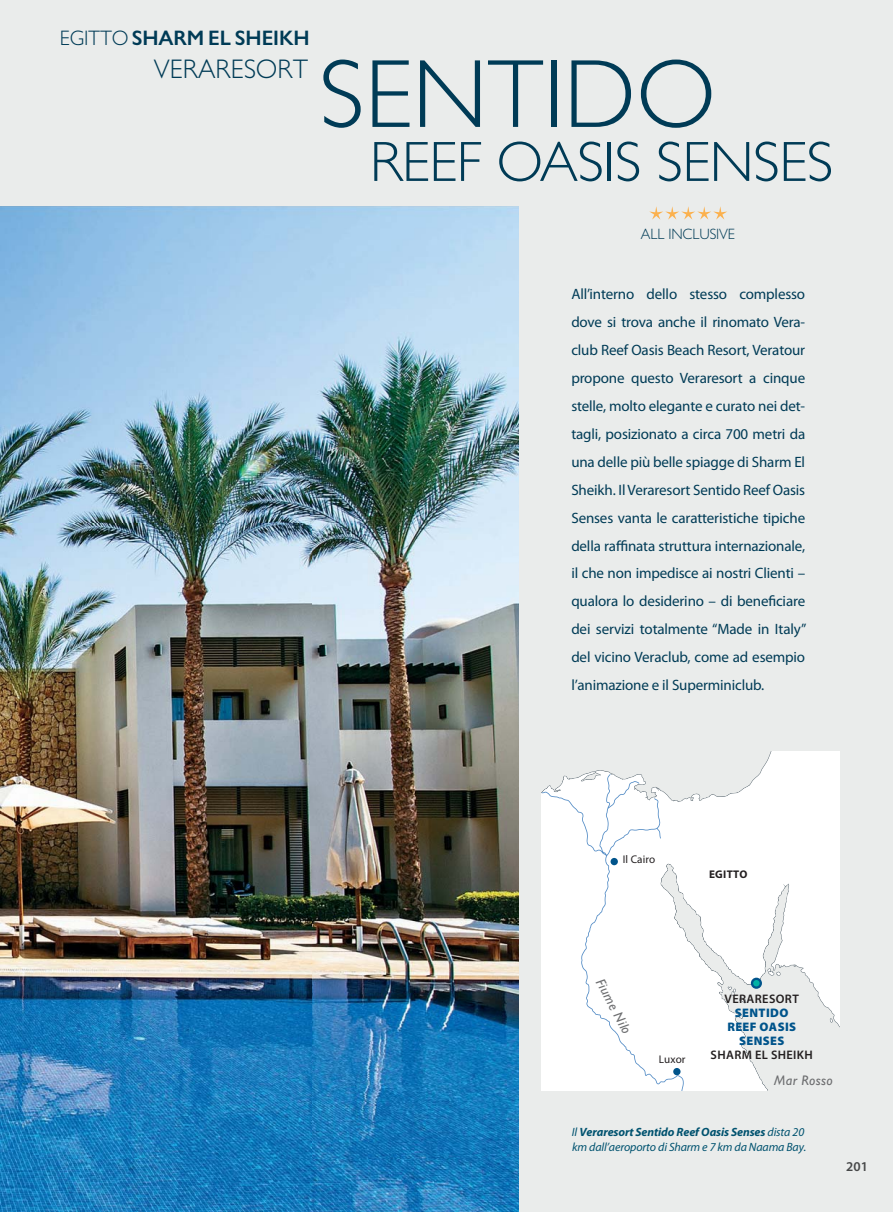
<style>
.page{position:relative;width:893px;height:1212px;background:#eaeceb}
.page>*{position:absolute;margin:0;border:0;box-sizing:border-box;transform-origin:0 0}
.t1{font:300 97.5px "Gill Sans";color:#003b56}
.t2{font:300 57px "Gill Sans";letter-spacing:-.01em;color:#003b56}
.t3{font:300 27px "Gill Sans Nova";color:#003b56}
.t4{font:600 21px "Gill Sans Nova";letter-spacing:-.005em;color:#003b56}
.t5{font:15px/27.9px "Myriad Pro";letter-spacing:-.01em;color:#003b56;text-align:justify}
.t6{font:300 15px "Gill Sans Nova";letter-spacing:-.01em;color:#003b56}
.t7{font:italic 500 13.95px "Gill Sans Nova";letter-spacing:.02em;color:#6d6e70}
.t8{font:600 13.5px "Myriad Pro";color:#4c4c4e}
.t9{font:600 12.45px "Myriad Pro";letter-spacing:.03em;color:#231f20}
.t10{font:900 12.45px/14px "Myriad Pro";letter-spacing:.03em;color:#00548b;text-align:center}
.t11{font:italic 12px/15px "Myriad Pro";letter-spacing:-.01em;color:#00526f}
.t12{font:11.1px "Myriad Pro";letter-spacing:.01em;color:#231f20}
.t13{font:700 11.1px "Myriad Pro";letter-spacing:.03em;color:#231f20}
.s1{font-weight:300}
.s2{font-weight:700}
</style>
<div class="page">
<div style="left:847px;top:1162px;width:18px;height:9px;background:#eaeceb"></div>
<img style="left:0;top:206px;width:519px;height:1006px">
<svg style="left:542px;top:751px;width:298px;height:340px"></svg>
<svg style="left:542px;top:774px;width:153px;height:317px"></svg>
<div style="left:611px;top:858px;width:7px;height:7px;background:#00548b;border-radius:50%"></div>
<div style="left:673px;top:1068px;width:8px;height:7px;background:#00548b;border-radius:50%"></div>
<div style="left:752px;top:979px;width:9px;height:8px;background:#00b2a5;border-radius:50%"></div>
<div style="left:751px;top:978px;width:11px;height:11px;border:2px solid #00548b;border-radius:50%"></div>
<svg style="left:649px;top:206px;width:78px;height:14px"></svg>
<h3 class="t4" style="left:60px;top:26px;width:251px"><span class="s1">EGITTO</span> SHARM EL SHEIKH</h3>
<h3 class="t3" style="left:154px;top:59px;width:156px">VERARESORT</h3>
<h1 class="t1" style="left:319px;top:36px;width:399px">SENTIDO</h1>
<h2 class="t2" style="left:370px;top:128px;width:465px">REEF OASIS SENSES</h2>
<p class="t6" style="left:641px;top:229px;width:96px">ALL INCLUSIVE</p>
<p class="t5" style="left:571px;top:282px;width:237px">All’interno dello stesso complesso dove si trova anche il rinomato Vera&shy;club Reef Oasis Beach Resort, Veratour propone questo Veraresort a cinque stelle, molto elegante e curato nei det&shy;tagli, posizionato a circa 700 metri da una delle più belle spiagge di Sharm El Sheikh. Il Veraresort Sentido Reef Oasis Senses vanta le caratteristiche tipiche della raffinata struttura internazionale, il che non impedisce ai nostri Clienti – qualora lo desiderino – di beneficiare dei servizi totalmente “Made in Italy” del vicino Veraclub, come ad esempio l’animazione e il Superminiclub.</p>
<p class="t12" style="left:623px;top:855px;width:34px">Il Cairo</p>
<p class="t13" style="left:709px;top:870px;width:40px">EGITTO</p>
<p class="t7" style="left:604px;top:977px;width:62px;rotate:62deg">Fiume Nilo</p>
<p class="t12" style="left:659px;top:1055px;width:28px">Luxor</p>
<p class="t9" style="left:725px;top:992px;width:76px">VERARESORT</p>
<p class="t10" style="left:727px;top:1006px;width:70px">SENTIDO<br>REEF OASIS<br>SENSES</p>
<p class="t9" style="left:711px;top:1048px;width:104px">SHARM EL SHEIKH</p>
<p class="t7" style="left:774px;top:1075px;width:60px">Mar Rosso</p>
<p class="t11" style="left:572px;top:1126px;width:236px">Il <span class="s2">Veraresort Sentido Reef Oasis Senses</span> dista 20 km dall’aeroporto di Sharm e 7 km da Naama Bay.</p>
<p class="t8" style="left:846px;top:1158px;width:23px">201</p>
</div>
